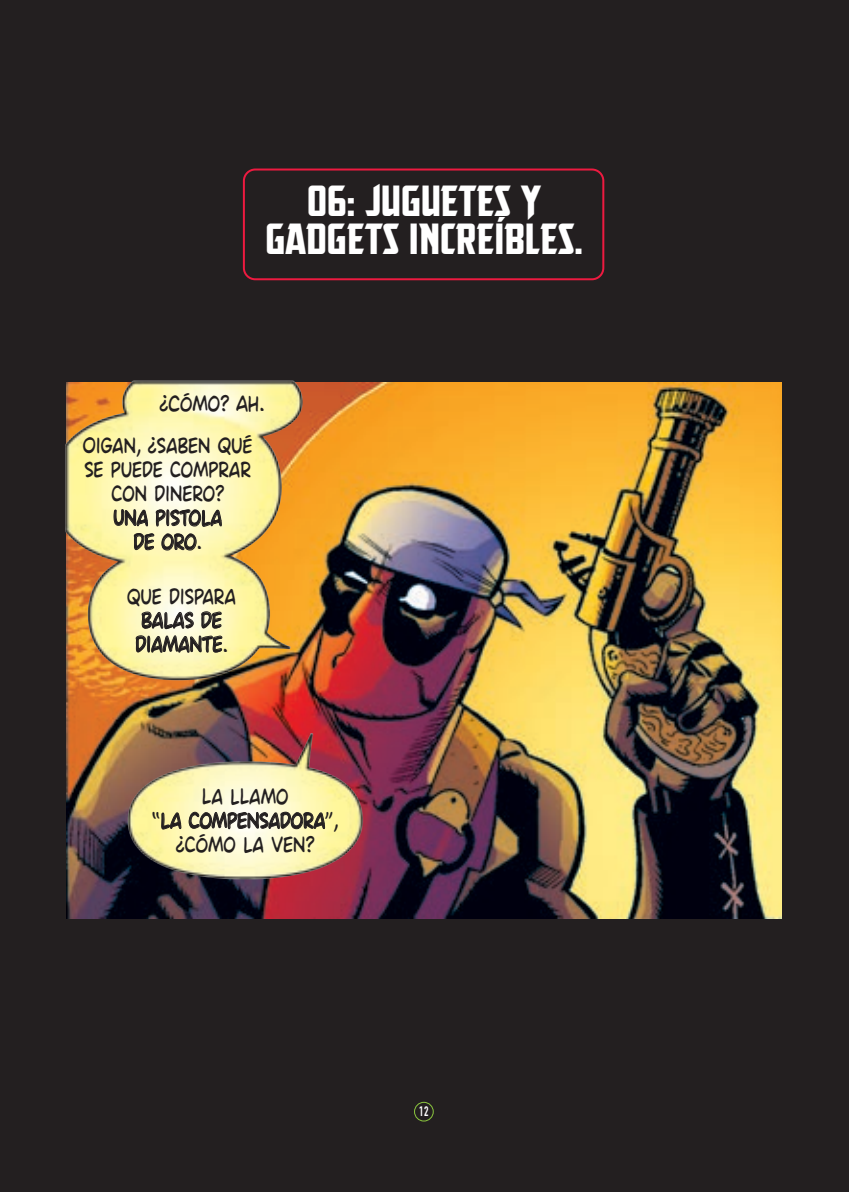
<style>
.page{position:relative;width:849px;height:1192px;background:#fff}
.page>*{position:absolute;margin:0;border:0;box-sizing:border-box;transform-origin:0 0}
.t1{font:38.2px/38px "CC The Story So Far";color:#fff;text-align:center}
.t2{font:20px/24px "Ames";color:#231f20;text-align:center;scale:.85 1}
.t3{font:700 13.6px "DIN Condensed";color:#fff;scale:.88 1}
</style>
<div class="page">
<div style="left:0;top:0;width:848px;height:1191px;background:#231f20"></div>
<img style="left:65px;top:168px;width:717px;height:744px">
<div style="left:414px;top:1101px;width:19px;height:20px;border:1px solid #8bc63e;border-radius:50%"></div>
<h1 class="t1" style="left:265px;top:182px;width:319px">06: JUGUETES Y<br>GADGETS INCREÍBLES.</h1>
<p class="t2" style="left:160px;top:392px;width:124px">¿CÓMO? AH.</p>
<p class="t2" style="left:83px;top:434px;width:201px">OIGAN, ¿SABEN QUÉ<br>SE PUEDE COMPRAR<br>CON DINERO?<br>UNA PISTOLA<br>DE ORO.</p>
<p class="t2" style="left:127px;top:585px;width:130px">QUE DISPARA<br>BALAS DE<br>DIAMANTE.</p>
<p class="t2" style="left:152px;top:785px;width:221px">LA LLAMO<br>“LA COMPENSADORA”, ¿CÓMO LA VEN?</p>
<p class="t3" style="left:419px;top:1101px;width:12px">12</p>
</div>
